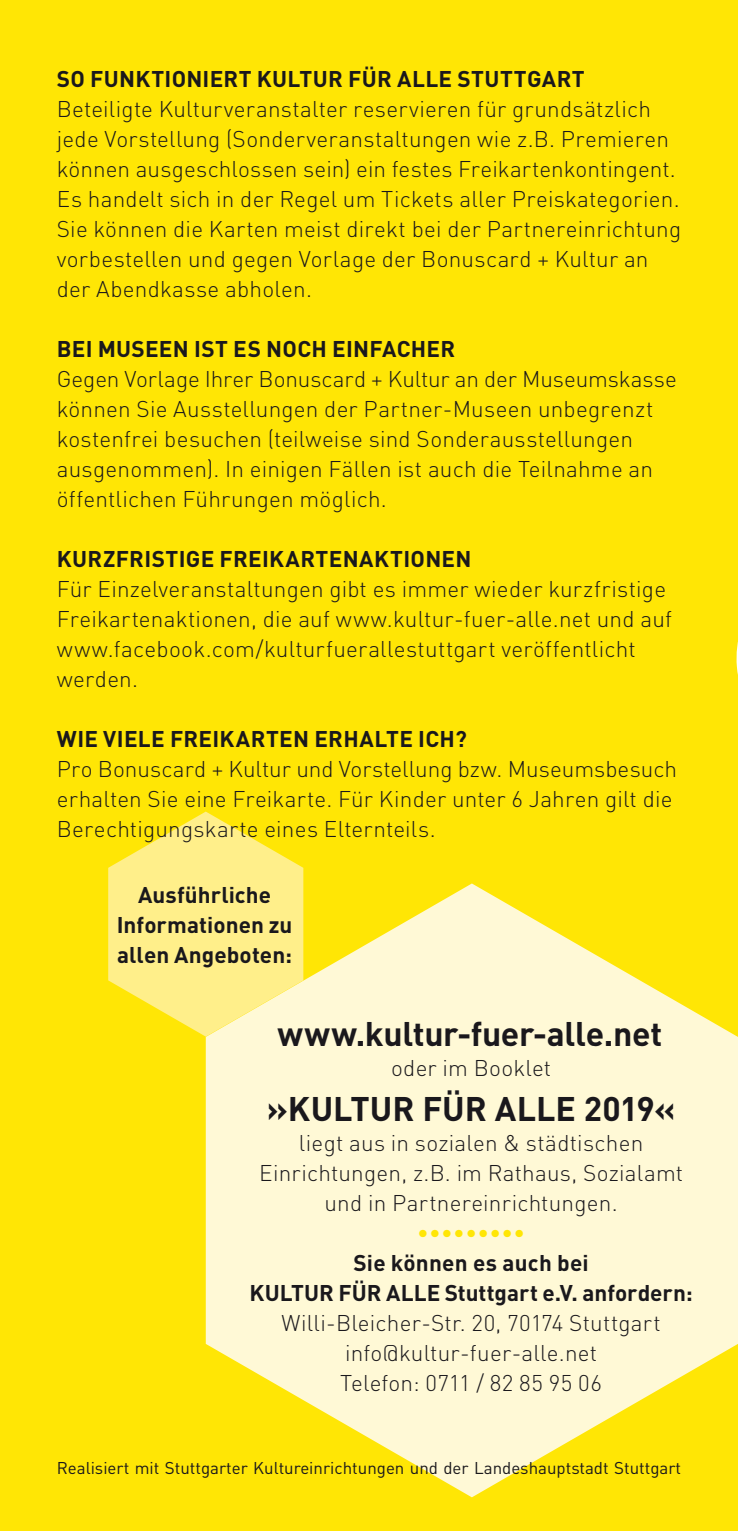
<style>
.page{position:relative;width:738px;height:1531px;background:#fff}
.page>*{position:absolute;margin:0;border:0;box-sizing:border-box;transform-origin:0 0}
.t1{font:700 33.75px "DIN";letter-spacing:-.005em;color:#1a181c}
.t2{font:300 22.5px/30px "DIN";letter-spacing:.01em;color:#1a181c}
.t3{font:700 22.5px/30px "DIN";letter-spacing:.01em;color:#1a181c;text-align:center}
.t4{font:300 22.5px "DIN";color:#ffe605}
.t5{font:17px "DIN";color:#1a181c}
</style>
<div class="page">
<div style="left:0;top:0;width:737px;height:1531px;background:#ffe605"></div>
<img style="left:737px;top:550px;width:1px;height:226px">
<svg style="left:736px;top:650px;width:1px;height:17px"></svg>
<svg style="left:108px;top:811px;width:195px;height:225px"></svg>
<svg style="left:206px;top:883px;width:531px;height:614px;fill:#fff9d6"></svg>
<p class="t3" style="left:57px;top:63px;width:529px">SO FUNKTIONIERT KULTUR FÜR ALLE STUTTGART</p>
<p class="t2" style="left:57px;top:93px;width:625px">Beteiligte Kulturveranstalter reservieren für grundsätzlich jede Vorstellung (Sonderveranstaltungen wie z.B. Premieren können ausgeschlossen sein) ein festes Freikartenkontingent.<br>Es handelt sich in der Regel um Tickets aller Preiskategorien.<br>Sie können die Karten meist direkt bei der Partnereinrichtung vorbestellen und gegen Vorlage der Bonuscard + Kultur an der Abendkasse abholen.</p>
<p class="t3" style="left:57px;top:332px;width:399px">BEI MUSEEN IST ES NOCH EINFACHER</p>
<p class="t2" style="left:57px;top:363px;width:621px">Gegen Vorlage Ihrer Bonuscard + Kultur an der Museumskasse können Sie Ausstellungen der Partner-Museen unbegrenzt kostenfrei besuchen (teilweise sind Sonderausstellungen ausgenommen). In einigen Fällen ist auch die Teilnahme an öffentlichen Führungen möglich.</p>
<p class="t3" style="left:57px;top:542px;width:416px">KURZFRISTIGE FREIKARTENAKTIONEN</p>
<p class="t2" style="left:57px;top:573px;width:616px">Für Einzelveranstaltungen gibt es immer wieder kurzfristige Freikartenaktionen, die auf www.kultur-fuer-alle.net und auf www.facebook.com/kulturfuerallestuttgart veröffentlicht werden.</p>
<p class="t3" style="left:57px;top:722px;width:411px">WIE VIELE FREIKARTEN ERHALTE ICH?</p>
<p class="t2" style="left:57px;top:753px;width:621px">Pro Bonuscard + Kultur und Vorstellung bzw. Museumsbesuch erhalten Sie eine Freikarte. Für Kinder unter 6 Jahren gilt die<br>Berechtigungskarte eines Elternteils.</p>
<p class="t3" style="left:117px;top:879px;width:177px">Ausführliche<br>Informationen zu allen Angeboten:</p>
<h1 class="t1" style="left:277px;top:1012px;width:386px">www.kultur-fuer-alle.net</h1>
<p class="t2" style="left:391px;top:1053px;width:161px">oder im Booklet</p>
<h1 class="t1" style="left:266px;top:1086px;width:410px">»KULTUR FÜR ALLE 2019«</h1>
<p class="t2" style="left:259px;top:1127px;width:425px;text-align:center">liegt aus in sozialen &amp; städtischen<br>Einrichtungen, z.B. im Rathaus, Sozialamt und in Partnereinrichtungen.</p>
<p class="t4" style="left:416px;top:1218px;width:110px">•••••••••</p>
<p class="t3" style="left:249px;top:1246px;width:444px">Sie können es auch bei<br>KULTUR FÜR ALLE Stuttgart e.V. anfordern:</p>
<p class="t2" style="left:281px;top:1307px;width:380px;text-align:center">Willi-Bleicher-Str. 20, 70174 Stuttgart info@kultur-fuer-alle.net<br>Telefon: 0711 / 82 85 95 06</p>
<p class="t5" style="left:57px;top:1457px;width:625px">Realisiert mit Stuttgarter Kultureinrichtungen und der Landeshauptstadt Stuttgart</p>
</div>
